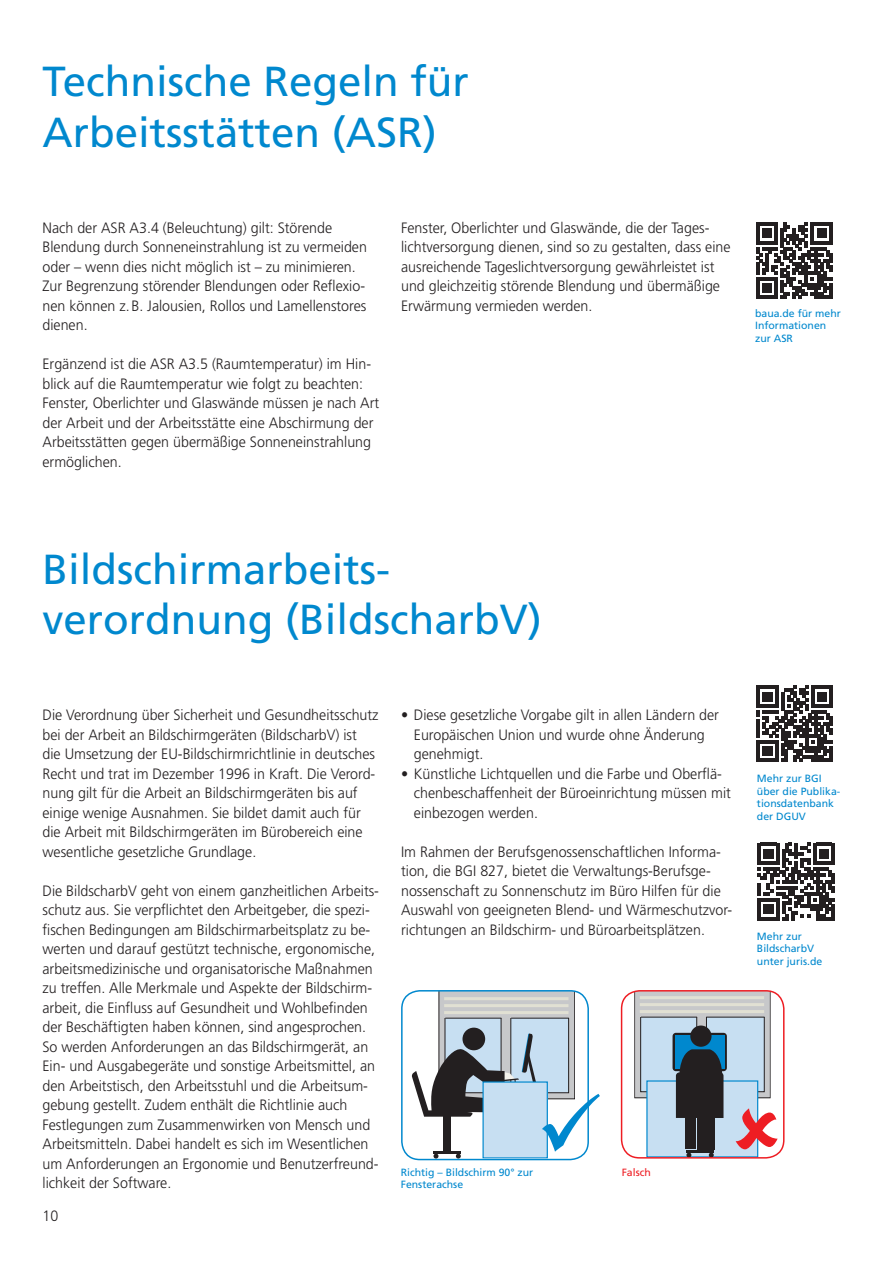
<style>
.page{position:relative;width:893px;height:1263px;background:#fff}
.page>*{position:absolute;margin:0;border:0;box-sizing:border-box;transform-origin:0 0}
.t1{font:42px/50.4px "Frutiger";color:#0088ce}
.t2{font:300 15px/19.5px "Frutiger";color:#231f20;scale:.95 1}
.t3{font:10.5px/12.6px "Frutiger";color:#0088ce}
.t4{font:10.5px "Frutiger";color:#ee1d23}
</style>
<div class="page">
<div style="left:401px;top:990px;width:188px;height:170px;border:2px solid #0088ce;border-radius:18px"></div>
<div style="left:621px;top:990px;width:163px;height:168px;border:2px solid #ee1d23;border-radius:18px"></div>
<svg style="left:757px;top:686px;width:76px;height:76px"></svg>
<svg style="left:758px;top:843px;width:77px;height:77px"></svg>
<svg style="left:756px;top:223px;width:76px;height:76px"></svg>
<svg style="left:634px;top:991px;width:144px;height:166px;background:#a2b1bd"></svg>
<svg style="left:411px;top:991px;width:178px;height:167px"></svg>
<h1 class="t1" style="left:43px;top:56px;width:428px">Technische Regeln für<br>Arbeitsstätten (ASR)</h1>
<p class="t2" style="left:43px;top:218px;width:343px">Nach der ASR A3.4 (Beleuchtung) gilt: Störende Blendung durch Sonneneinstrahlung ist zu vermeiden oder – wenn dies nicht möglich ist – zu minimieren.<br>Zur Begrenzung störender Blendungen oder Reflexio&shy;nen können z.B. Jalousien, Rollos und Lamellenstores dienen.</p>
<p class="t2" style="left:43px;top:354px;width:356px">Ergänzend ist die ASR A3.5 (Raumtemperatur) im Hin&shy;blick auf die Raumtemperatur wie folgt zu beachten:<br>Fenster, Oberlichter und Glaswände müssen je nach Art der Arbeit und der Arbeitsstätte eine Abschirmung der Arbeitsstätten gegen übermäßige Sonneneinstrahlung ermöglichen.</p>
<p class="t2" style="left:401px;top:218px;width:348px">Fenster, Oberlichter und Glaswände, die der Tages&shy;lichtversorgung dienen, sind so zu gestalten, dass eine ausreichende Tageslichtversorgung gewährleistet ist und gleichzeitig störende Blendung und übermäßige Erwärmung vermieden werden.</p>
<p class="t3" style="left:755px;top:307px;width:87px">baua.de für mehr<br>Informationen zur ASR</p>
<h1 class="t1" style="left:43px;top:544px;width:501px">Bildschirmarbeits&shy;verordnung (BildscharbV)</h1>
<p class="t2" style="left:43px;top:705px;width:355px">Die Verordnung über Sicherheit und Gesundheitsschutz bei der Arbeit an Bildschirmgeräten (BildscharbV) ist die Umsetzung der EU-Bildschirmrichtlinie in deutsches Recht und trat im Dezember 1996 in Kraft. Die Verord&shy;nung gilt für die Arbeit an Bildschirmgeräten bis auf einige wenige Ausnahmen. Sie bildet damit auch für die Arbeit mit Bildschirmgeräten im Bürobereich eine wesentliche gesetzliche Grundlage.</p>
<p class="t2" style="left:43px;top:881px;width:356px">Die BildscharbV geht von einem ganzheitlichen Arbeits&shy;schutz aus. Sie verpflichtet den Arbeitgeber, die spezi&shy;fischen Bedingungen am Bildschirmarbeitsplatz zu be&shy;werten und darauf gestützt technische, ergonomische, arbeitsmedizinische und organisatorische Maßnahmen zu treffen. Alle Merkmale und Aspekte der Bildschirm&shy;arbeit, die Einfluss auf Gesundheit und Wohlbefinden der Beschäftigten haben können, sind angesprochen.<br>So werden Anforderungen an das Bildschirmgerät, an Ein- und Ausgabegeräte und sonstige Arbeitsmittel, an den Arbeitstisch, den Arbeitsstuhl und die Arbeitsum&shy;gebung gestellt. Zudem enthält die Richtlinie auch Festlegungen zum Zusammenwirken von Mensch und Arbeitsmitteln. Dabei handelt es sich im Wesentlichen um Anforderungen an Ergonomie und Benutzerfreund&shy;lichkeit der Software.</p>
<p class="t2" style="left:43px;top:1206px;width:18px">10</p>
<p class="t2" style="left:414px;top:705px;width:323px;text-indent:-13px">• Diese gesetzliche Vorgabe gilt in allen Ländern der<br>Europäischen Union und wurde ohne Änderung genehmigt.</p>
<p class="t2" style="left:414px;top:764px;width:335px;text-indent:-13px">• Künstliche Lichtquellen und die Farbe und Oberflä&shy;chenbeschaffenheit der Büroeinrichtung müssen mit einbezogen werden.</p>
<p class="t2" style="left:401px;top:842px;width:350px">Im Rahmen der Berufsgenossenschaftlichen Informa&shy;tion, die BGI 827, bietet die Verwaltungs-Berufsge&shy;nossenschaft zu Sonnenschutz im Büro Hilfen für die Auswahl von geeigneten Blend- und Wärmeschutzvor&shy;richtungen an Bildschirm- und Büroarbeitsplätzen.</p>
<p class="t3" style="left:401px;top:1165px;width:134px">Richtig – Bildschirm 90° zur<br>Fensterachse</p>
<p class="t4" style="left:622px;top:1166px;width:31px">Falsch</p>
<p class="t3" style="left:757px;top:772px;width:85px">Mehr zur BGI über die Publika&shy;tionsdatenbank der DGUV</p>
<p class="t3" style="left:757px;top:930px;width:67px">Mehr zur<br>BildscharbV unter juris.de</p>
</div>
